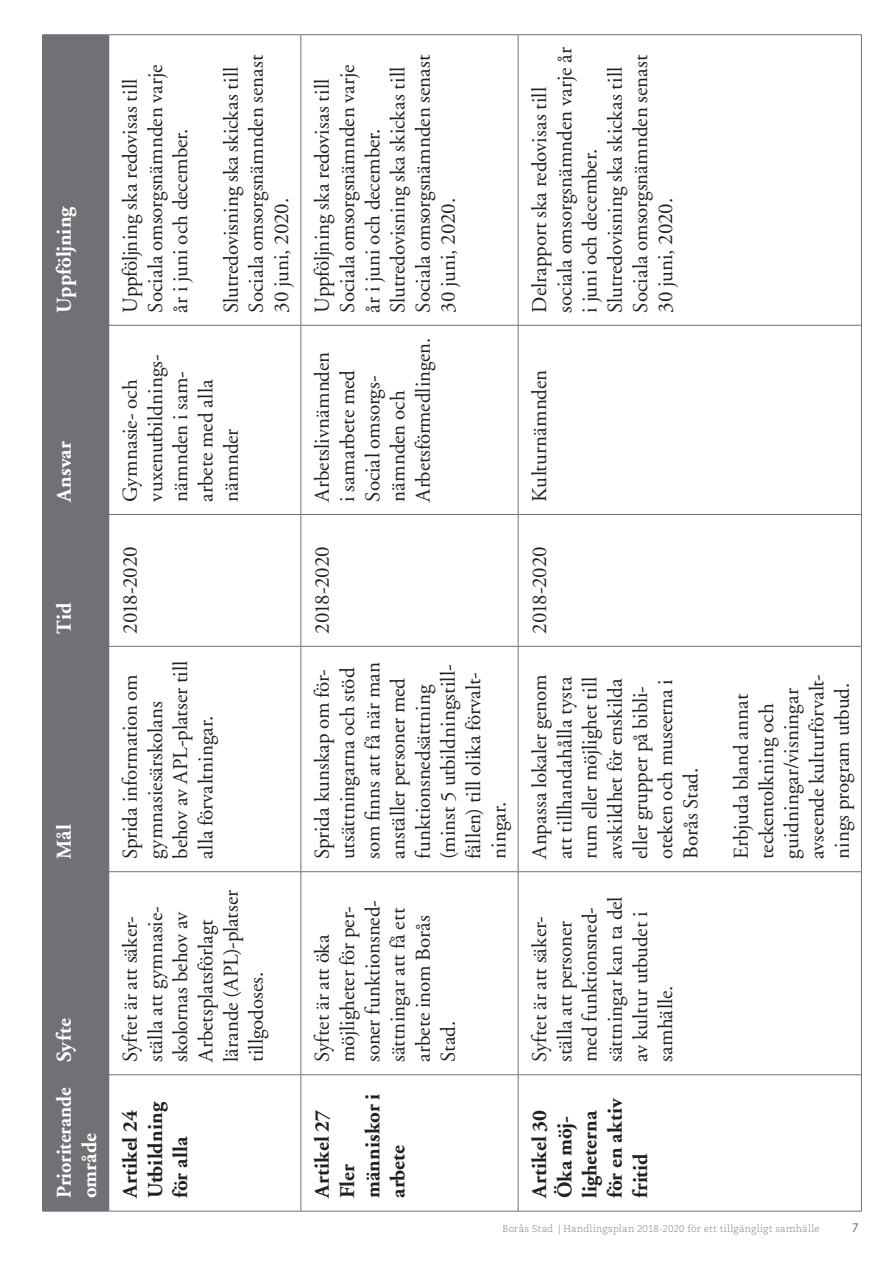
<style>
.page{position:relative;width:893px;height:1263px;background:#fff}
.page>*{position:absolute;margin:0;border:0;box-sizing:border-box;transform-origin:0 0}
.t1{font:21px/25.2px "Adobe Garamond";color:#231f20}
.t2{font:700 21px/25.2px "Adobe Garamond";letter-spacing:.005em;color:#231f20}
.t3{font:700 21px/25.2px "Adobe Garamond";letter-spacing:-.01em;color:#fff}
.t4{font:300 12px "Caecilia LT Std";color:#231f20}
.t5{font:300 9.75px "Caecilia LT Std";letter-spacing:.015em;color:#808285}
</style>
<div class="page">
<div style="left:43px;top:1075px;width:66px;height:136px;background:#717074"></div>
<div style="left:43px;top:872px;width:66px;height:203px;background:#717074"></div>
<div style="left:43px;top:646px;width:66px;height:226px;background:#717074"></div>
<div style="left:43px;top:514px;width:66px;height:132px;background:#717074"></div>
<div style="left:43px;top:325px;width:66px;height:189px;background:#717074"></div>
<div style="left:43px;top:35px;width:66px;height:290px;background:#717074"></div>
<hr style="left:42px;top:1075px;width:1px;height:136px;background:#717074">
<hr style="left:43px;top:1211px;width:66px;height:1px;background:#717074">
<hr style="left:42px;top:872px;width:1px;height:203px;background:#717074">
<hr style="left:42px;top:646px;width:1px;height:226px;background:#717074">
<hr style="left:42px;top:514px;width:1px;height:132px;background:#717074">
<hr style="left:42px;top:325px;width:1px;height:189px;background:#717074">
<hr style="left:42px;top:35px;width:1px;height:290px;background:#717074">
<hr style="left:43px;top:34px;width:66px;height:1px;background:#717074">
<hr style="left:109px;top:1075px;width:1px;height:136px;background:#717074">
<hr style="left:109px;top:1211px;width:192px;height:1px;background:#717074">
<hr style="left:109px;top:872px;width:1px;height:203px;background:#717074">
<hr style="left:109px;top:1074px;width:192px;height:1px;background:#717074">
<hr style="left:109px;top:646px;width:1px;height:226px;background:#717074">
<hr style="left:109px;top:871px;width:192px;height:1px;background:#717074">
<hr style="left:109px;top:514px;width:1px;height:132px;background:#717074">
<hr style="left:109px;top:646px;width:192px;height:1px;background:#717074">
<hr style="left:109px;top:325px;width:1px;height:189px;background:#717074">
<hr style="left:109px;top:514px;width:192px;height:1px;background:#717074">
<hr style="left:109px;top:35px;width:1px;height:290px;background:#717074">
<hr style="left:109px;top:325px;width:192px;height:1px;background:#717074">
<hr style="left:109px;top:34px;width:192px;height:1px;background:#717074">
<hr style="left:301px;top:1075px;width:1px;height:136px;background:#717074">
<hr style="left:301px;top:1211px;width:217px;height:1px;background:#717074">
<hr style="left:301px;top:872px;width:1px;height:203px;background:#717074">
<hr style="left:301px;top:1074px;width:217px;height:1px;background:#717074">
<hr style="left:301px;top:646px;width:1px;height:226px;background:#717074">
<hr style="left:301px;top:871px;width:217px;height:1px;background:#717074">
<hr style="left:301px;top:514px;width:1px;height:132px;background:#717074">
<hr style="left:301px;top:646px;width:217px;height:1px;background:#717074">
<hr style="left:301px;top:325px;width:1px;height:189px;background:#717074">
<hr style="left:301px;top:514px;width:217px;height:1px;background:#717074">
<hr style="left:301px;top:35px;width:1px;height:290px;background:#717074">
<hr style="left:301px;top:325px;width:217px;height:1px;background:#717074">
<hr style="left:301px;top:34px;width:217px;height:1px;background:#717074">
<hr style="left:518px;top:1075px;width:1px;height:136px;background:#717074">
<hr style="left:518px;top:1211px;width:343px;height:1px;background:#717074">
<hr style="left:518px;top:872px;width:1px;height:203px;background:#717074">
<hr style="left:518px;top:1074px;width:343px;height:1px;background:#717074">
<hr style="left:518px;top:646px;width:1px;height:226px;background:#717074">
<hr style="left:518px;top:871px;width:343px;height:1px;background:#717074">
<hr style="left:518px;top:514px;width:1px;height:132px;background:#717074">
<hr style="left:518px;top:646px;width:343px;height:1px;background:#717074">
<hr style="left:518px;top:325px;width:1px;height:189px;background:#717074">
<hr style="left:518px;top:514px;width:343px;height:1px;background:#717074">
<hr style="left:518px;top:35px;width:1px;height:290px;background:#717074">
<hr style="left:518px;top:325px;width:343px;height:1px;background:#717074">
<hr style="left:518px;top:34px;width:343px;height:1px;background:#717074">
<hr style="left:861px;top:1075px;width:1px;height:136px;background:#717074">
<hr style="left:861px;top:872px;width:1px;height:203px;background:#717074">
<hr style="left:861px;top:646px;width:1px;height:226px;background:#717074">
<hr style="left:861px;top:514px;width:1px;height:132px;background:#717074">
<hr style="left:861px;top:325px;width:1px;height:189px;background:#717074">
<hr style="left:861px;top:35px;width:1px;height:290px;background:#717074">
<p class="t3" style="left:52px;top:312px;width:107px;rotate:-90deg">Uppföljning</p>
<p class="t3" style="left:52px;top:502px;width:62px;rotate:-90deg">Ansvar</p>
<p class="t3" style="left:52px;top:634px;width:32px;rotate:-90deg">Tid</p>
<p class="t3" style="left:52px;top:859px;width:36px;rotate:-90deg">Mål</p>
<p class="t3" style="left:52px;top:1062px;width:45px;rotate:-90deg">Syfte</p>
<p class="t3" style="left:52px;top:1198px;width:112px;rotate:-90deg">Prioriterande område</p>
<p class="t1" style="left:118px;top:312px;width:250px;rotate:-90deg">Uppföljning ska redovisas till<br>Sociala omsorgsnämnden varje år i juni och december.</p>
<p class="t1" style="left:219px;top:312px;width:259px;rotate:-90deg">Slutredovisning ska skickas till<br>Sociala omsorgsnämnden senast<br>30 juni, 2020.</p>
<p class="t1" style="left:118px;top:502px;width:149px;rotate:-90deg">Gymnasie- och vuxenutbildnings&shy;nämnden i sam&shy;arbete med alla nämnder</p>
<p class="t1" style="left:118px;top:634px;width:89px;rotate:-90deg">2018-2020</p>
<p class="t1" style="left:118px;top:859px;width:200px;rotate:-90deg">Sprida information om gymnasiesärskolans behov av APL-platser till alla förvaltningar.</p>
<p class="t1" style="left:118px;top:1062px;width:174px;rotate:-90deg">Syftet är att säker&shy;ställa att gymnasie&shy;skolornas behov av<br>Arbetsplatsförlagt lärande (APL)-platser tillgodoses.</p>
<p class="t2" style="left:118px;top:1198px;width:98px;rotate:-90deg">Artikel 24<br>Utbildning för alla</p>
<p class="t1" style="left:310px;top:312px;width:259px;rotate:-90deg">Uppföljning ska redovisas till<br>Sociala omsorgsnämnden varje år i juni och december.<br>Slutredovisning ska skickas till<br>Sociala omsorgsnämnden senast<br>30 juni, 2020.</p>
<p class="t1" style="left:310px;top:502px;width:165px;rotate:-90deg">Arbetslivnämnden<br>i samarbete med<br>Social omsorgs&shy;nämnden och<br>Arbetsförmedlingen.</p>
<p class="t1" style="left:310px;top:634px;width:89px;rotate:-90deg">2018-2020</p>
<p class="t1" style="left:310px;top:859px;width:199px;rotate:-90deg">Sprida kunskap om för&shy;utsättningarna och stöd som f nns att få när man anställer personer med funktionsnedsättning (minst 5 utbildningstill&shy;fällen) till olika förvalt&shy;ningar.</p>
<p class="t1" style="left:310px;top:1062px;width:163px;rotate:-90deg">Syftet är att öka möjligheter för per&shy;soner funktionsned&shy;sättningar att få ett arbete inom Borås<br>Stad.</p>
<p class="t2" style="left:310px;top:1198px;width:106px;rotate:-90deg">Artikel 27<br>Fler människor i arbete</p>
<p class="t1" style="left:527px;top:312px;width:267px;rotate:-90deg">Delrapport ska redovisas till sociala omsorgsnämnden varje år i juni och december.<br>Slutredovisning ska skickas till<br>Sociala omsorgsnämnden senast<br>30 juni, 2020.</p>
<p class="t1" style="left:527px;top:502px;width:133px;rotate:-90deg">Kulturnämnden</p>
<p class="t1" style="left:527px;top:634px;width:89px;rotate:-90deg">2018-2020</p>
<p class="t1" style="left:527px;top:859px;width:186px;rotate:-90deg">Anpassa lokaler genom att tillhandahålla tysta rum eller möjlighet till avskildhet för enskilda eller grupper på bibli&shy;oteken och museerna i<br>Borås Stad.</p>
<p class="t1" style="left:729px;top:859px;width:186px;rotate:-90deg">Erbjuda bland annat teckentolkning och guidningar/visningar avseende kulturförvalt&shy;nings program utbud.</p>
<p class="t1" style="left:527px;top:1062px;width:167px;rotate:-90deg">Syftet är att säker&shy;ställa att personer med funktionsned&shy;sättningar kan ta del av kultur utbudet i samhälle.</p>
<p class="t2" style="left:527px;top:1198px;width:102px;rotate:-90deg">Artikel 30<br>Öka möj&shy;ligheterna för en aktiv fritid</p>
<p class="t5" style="left:503px;top:1223px;width:319px">Borås Stad | Handlingsplan 2018-2020 för ett tillgängligt samhälle</p>
<p class="t4" style="left:852px;top:1221px;width:8px">7</p>
</div>
